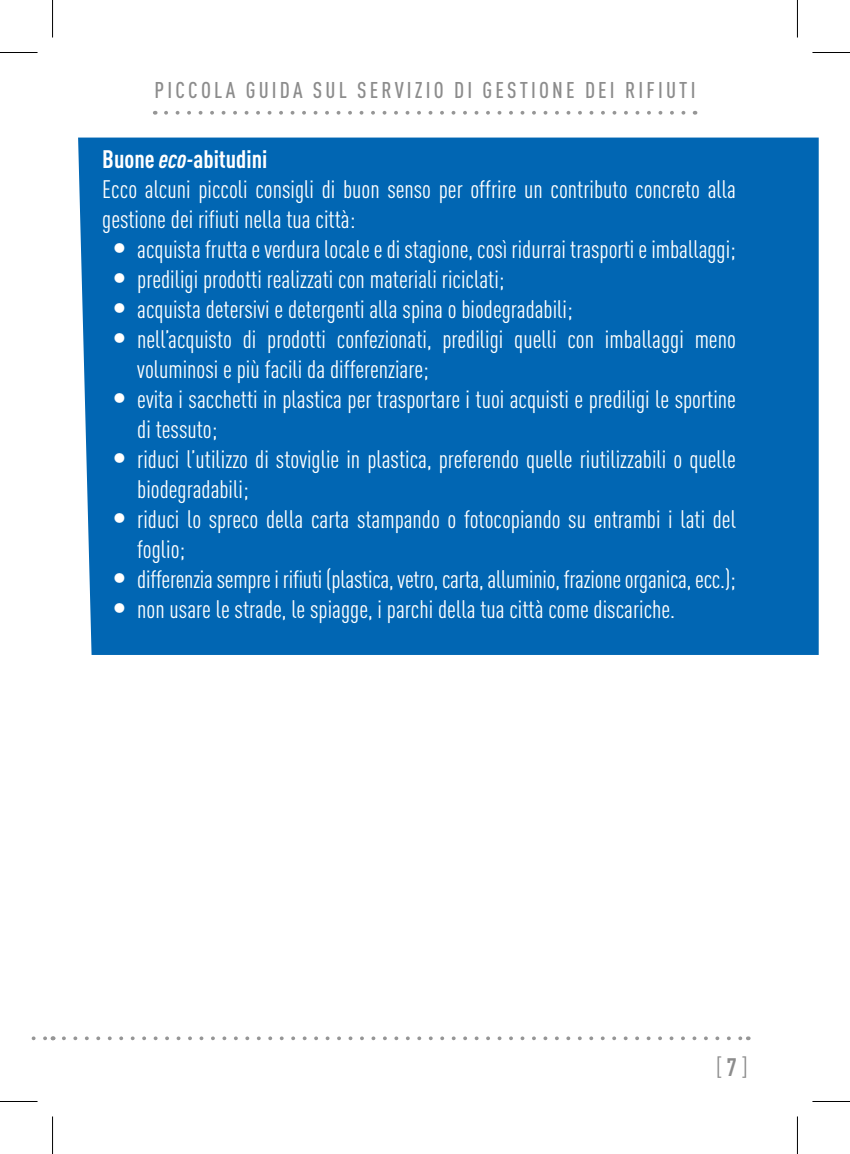
<style>
.page{position:relative;width:850px;height:1154px;background:#fff}
.page>*{position:absolute;margin:0;border:0;box-sizing:border-box;transform-origin:0 0}
.t1{font:condensed 25px/30px "DIN Pro";color:#fff}
.t2{font:condensed 25px "DIN Pro";color:#8c8c8c}
.t3{font:500 condensed 22.5px "DIN Pro";letter-spacing:.14em;color:#8c8c8c}
.s1{font-weight:700}
.s2{font-weight:700;font-style:italic}
.s3{font-weight:700;font-stretch:normal;font-size:30px}
</style>
<div class="page">
<svg style="left:166px;top:111px;width:520px;height:4px"></svg>
<svg style="left:64px;top:1036px;width:677px;height:4px"></svg>
<svg style="left:31px;top:1036px;width:22px;height:4px"></svg>
<div style="left:78px;top:138px;width:740px;height:517px;background:#0166b3"></div>
<hr style="left:0;top:52px;width:38px;height:1px;background:#000">
<hr style="left:812px;top:52px;width:37px;height:1px;background:#000">
<hr style="left:0;top:1101px;width:38px;height:1px;background:#000">
<hr style="left:812px;top:1101px;width:37px;height:1px;background:#000">
<hr style="left:52px;top:0;width:1px;height:38px;background:#000">
<hr style="left:52px;top:1116px;width:1px;height:38px;background:#000">
<hr style="left:796px;top:0;width:1px;height:38px;background:#000">
<hr style="left:796px;top:1116px;width:1px;height:38px;background:#000">
<p class="t3" style="left:154px;top:73px;width:542px">PICCOLA GUIDA SUL SERVIZIO DI GESTIONE DEI RIFIUTI</p>
<p class="t1" style="left:102px;top:142px;width:635px"><span class="s1">Buone</span> <span class="s2">eco-</span><span class="s1">abitudini<br></span>Ecco alcuni piccoli consigli di buon senso per offrire un contributo concreto alla gestione dei rifiuti nella tua città:</p>
<p class="t1" style="left:112px;top:232px;width:625px"><span class="s3">•</span> acquista frutta e verdura locale e di stagione, così ridurrai trasporti e imballaggi;</p>
<p class="t1" style="left:112px;top:262px;width:393px"><span class="s3">•</span> prediligi prodotti realizzati con materiali riciclati;</p>
<p class="t1" style="left:112px;top:292px;width:462px"><span class="s3">•</span> acquista detersivi e detergenti alla spina o biodegradabili;</p>
<p class="t1" style="left:137px;top:322px;width:599px;text-indent:-25px"><span class="s3">•</span> nell’acquisto di prodotti confezionati, prediligi quelli con imballaggi meno voluminosi e più facili da differenziare;</p>
<p class="t1" style="left:137px;top:382px;width:600px;text-indent:-25px"><span class="s3">•</span> evita i sacchetti in plastica per trasportare i tuoi acquisti e prediligi le sportine di tessuto;</p>
<p class="t1" style="left:137px;top:442px;width:600px;text-indent:-25px"><span class="s3">•</span> riduci l’utilizzo di stoviglie in plastica, preferendo quelle riutilizzabili o quelle biodegradabili;</p>
<p class="t1" style="left:137px;top:502px;width:600px;text-indent:-25px"><span class="s3">•</span> riduci lo spreco della carta stampando o fotocopiando su entrambi i lati del foglio;</p>
<p class="t1" style="left:112px;top:562px;width:625px"><span class="s3">•</span> differenzia sempre i rifiuti (plastica, vetro, carta, alluminio, frazione organica, ecc.);</p>
<p class="t1" style="left:112px;top:592px;width:564px"><span class="s3">•</span> non usare le strade, le spiagge, i parchi della tua città come discariche.</p>
<p class="t2" style="left:715px;top:1049px;width:33px">[ <span class="s1">7</span> ]</p>
</div>
